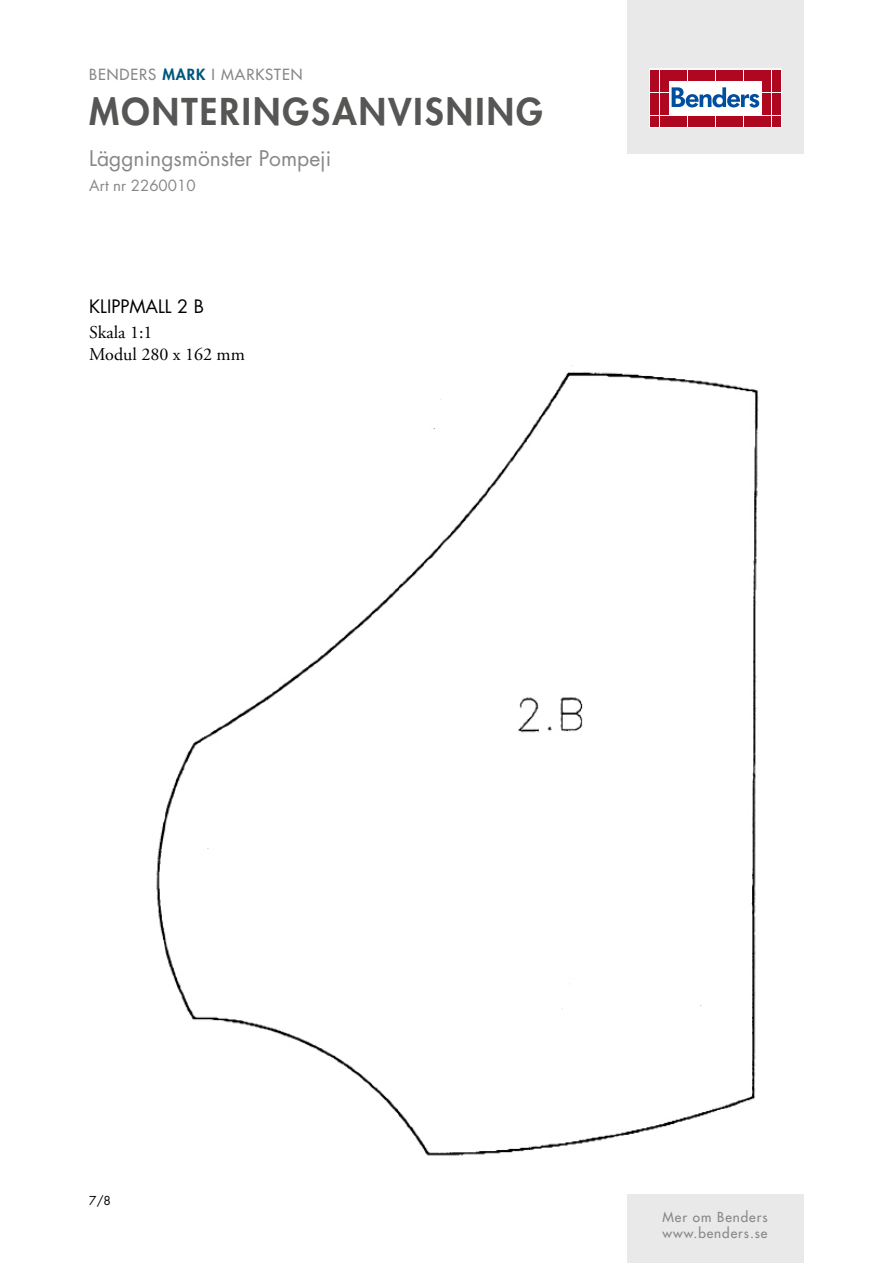
<style>
.page{position:relative;width:893px;height:1263px;background:#fff}
.page>*{position:absolute;margin:0;border:0;box-sizing:border-box;transform-origin:0 0}
.t1{font:800 36px "Futura Std";letter-spacing:.06em;color:#565655}
.t2{font:21px "Futura Std";color:#868786}
.t3{font:18px/21.6px "Adobe Garamond Pro";color:#000}
.t4{font:18px "Futura Std";color:#000}
.t5{font:500 15px "Futura Std";letter-spacing:.06em;color:#868786}
.t6{font:15px "Futura Std";color:#868786}
.t7{font:500 13.5px/16.2px "Futura Std";letter-spacing:.07em;color:#868786}
.t8{font:12px "Futura Std";color:#000}
.s1{font-weight:800;color:#00567b}
</style>
<div class="page">
<div style="left:627px;top:0;width:177px;height:153px;background:#e9e9e9"></div>
<svg style="left:649px;top:69px;width:132px;height:59px;background:#eac2c8"></svg>
<div style="left:651px;top:70px;width:8px;height:10px;background:#ae071f"></div>
<div style="left:660px;top:70px;width:8px;height:10px;background:#ae071f"></div>
<div style="left:651px;top:81px;width:8px;height:11px;background:#ae071f"></div>
<div style="left:660px;top:81px;width:8px;height:11px;background:#ae071f"></div>
<div style="left:651px;top:93px;width:8px;height:10px;background:#ae071f"></div>
<div style="left:660px;top:93px;width:8px;height:10px;background:#ae071f"></div>
<div style="left:651px;top:104px;width:8px;height:11px;background:#ae071f"></div>
<div style="left:660px;top:104px;width:8px;height:11px;background:#ae071f"></div>
<div style="left:651px;top:116px;width:8px;height:10px;background:#ae071f"></div>
<div style="left:660px;top:116px;width:8px;height:10px;background:#ae071f"></div>
<div style="left:669px;top:70px;width:8px;height:10px;background:#ae071f"></div>
<div style="left:679px;top:70px;width:8px;height:10px;background:#ae071f"></div>
<div style="left:688px;top:70px;width:8px;height:10px;background:#ae071f"></div>
<div style="left:697px;top:70px;width:9px;height:10px;background:#ae071f"></div>
<div style="left:707px;top:70px;width:8px;height:10px;background:#ae071f"></div>
<div style="left:716px;top:70px;width:8px;height:10px;background:#ae071f"></div>
<div style="left:725px;top:70px;width:9px;height:10px;background:#ae071f"></div>
<div style="left:735px;top:70px;width:8px;height:10px;background:#ae071f"></div>
<div style="left:744px;top:70px;width:8px;height:10px;background:#ae071f"></div>
<div style="left:753px;top:70px;width:9px;height:10px;background:#ae071f"></div>
<div style="left:669px;top:116px;width:8px;height:10px;background:#ae071f"></div>
<div style="left:679px;top:116px;width:8px;height:10px;background:#ae071f"></div>
<div style="left:688px;top:116px;width:8px;height:10px;background:#ae071f"></div>
<div style="left:697px;top:116px;width:9px;height:10px;background:#ae071f"></div>
<div style="left:707px;top:116px;width:8px;height:10px;background:#ae071f"></div>
<div style="left:716px;top:116px;width:8px;height:10px;background:#ae071f"></div>
<div style="left:725px;top:116px;width:9px;height:10px;background:#ae071f"></div>
<div style="left:735px;top:116px;width:8px;height:10px;background:#ae071f"></div>
<div style="left:744px;top:116px;width:8px;height:10px;background:#ae071f"></div>
<div style="left:753px;top:116px;width:9px;height:10px;background:#ae071f"></div>
<div style="left:763px;top:70px;width:8px;height:10px;background:#ae071f"></div>
<div style="left:772px;top:70px;width:8px;height:10px;background:#ae071f"></div>
<div style="left:763px;top:81px;width:8px;height:11px;background:#ae071f"></div>
<div style="left:772px;top:81px;width:8px;height:11px;background:#ae071f"></div>
<div style="left:763px;top:93px;width:8px;height:10px;background:#ae071f"></div>
<div style="left:772px;top:93px;width:8px;height:10px;background:#ae071f"></div>
<div style="left:763px;top:104px;width:8px;height:11px;background:#ae071f"></div>
<div style="left:772px;top:104px;width:8px;height:11px;background:#ae071f"></div>
<div style="left:763px;top:116px;width:8px;height:10px;background:#ae071f"></div>
<div style="left:772px;top:116px;width:8px;height:10px;background:#ae071f"></div>
<svg style="left:672px;top:87px;width:87px;height:21px;background:#8fb1d4"></svg>
<div style="left:627px;top:1195px;width:177px;height:68px;background:#e9e9e9"></div>
<img style="left:156px;top:365px;width:603px;height:791px">
<p class="t5" style="left:89px;top:65px;width:215px">BENDERS <span class="s1">MARK</span> I MARKSTEN</p>
<h1 class="t1" style="left:89px;top:89px;width:455px">MONTERINGSANVISNING</h1>
<h2 class="t2" style="left:89px;top:145px;width:243px">Läggningsmönster Pompeji</h2>
<p class="t6" style="left:89px;top:176px;width:108px">Art nr 2260010</p>
<h3 class="t4" style="left:89px;top:294px;width:116px">KLIPPMALL 2 B</h3>
<h3 class="t3" style="left:89px;top:322px;width:157px">Skala 1:1<br>Modul 280 x 162 mm</h3>
<p class="t8" style="left:89px;top:1193px;width:23px">7/8</p>
<p class="t7" style="left:662px;top:1209px;width:107px">Mer om Benders www.benders.se</p>
</div>
